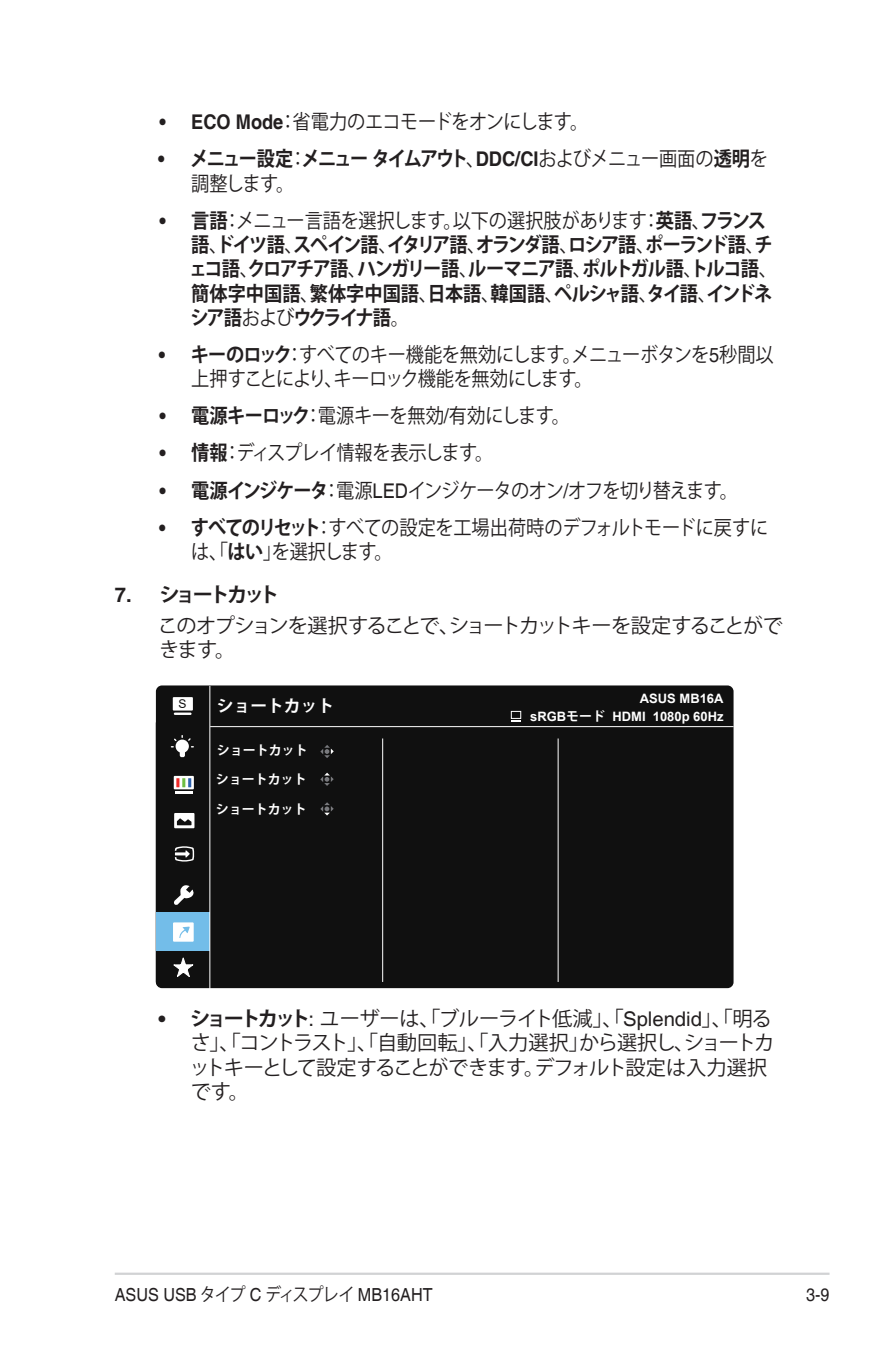
<style>
.page{position:relative;width:893px;height:1346px;background:#fff}
.page>*{position:absolute;margin:0;border:0;box-sizing:border-box;transform-origin:0 0}
.Body_Text_Indent{font:20.25px/24.3px "Koz Go Pr 6 N";letter-spacing:-.04em;color:#231f20;scale:.9 1}
.OSD_Item{font:700 20.25px/24.3px "Koz Go Pr 6 N";letter-spacing:-.075em;color:#231f20;scale:.9 1}
.Body_Text_Indent-2{font:20.25px/24.3px "Koz Go Pr 6 N";letter-spacing:-.06em;color:#231f20}
.Body_Text_Indent-3{font:20.25px/24.3px "Koz Go Pr 6 N";letter-spacing:-.02em;color:#231f20;scale:.9 1}
.Body_Text_Indent-4{font:20.25px/24.3px "Koz Go Pr 6 N";letter-spacing:-.08em;color:#231f20}
.OSD_Item-2{font:700 20.25px "Koz Go Pr 6 N";letter-spacing:-.155em;color:#231f20}
.t1{font:18px "Helvetica";color:#231f20;scale:.9 1}
.t2{font:700 16.65px "Koz Go Pro";color:#fff}
.t3{font:700 13.05px "Arial";color:#fff}
.t4{font:700 13.05px "Koz Go Pro";color:#fff}
.t5{font:11.92px "Arial";color:#101010}
.s1{font-family:"Helvetica";font-weight:700}
.s2{font-weight:700}
.s3{font-family:"Helvetica"}
.s4{font-weight:400}
.s5{font-family:"Koz Go Pro"}
.s6{font-family:"Koz Go Pr 6 N"}
</style>
<div class="page">
<hr style="left:115px;top:1272px;width:714px;height:3px;background:#d1d2d4">
<div style="left:156px;top:685px;width:577px;height:303px;background:#101010;border-radius:6px"></div>
<hr style="left:156px;top:726px;width:577px;height:1px;background:#fff">
<hr style="left:382px;top:738px;width:1px;height:244px;background:#fff">
<hr style="left:558px;top:738px;width:1px;height:244px;background:#fff">
<div style="left:173px;top:697px;width:20px;height:13px;background:#fff"></div>
<hr style="left:174px;top:712px;width:18px;height:3px;background:#fff">
<hr style="left:209px;top:686px;width:1px;height:303px;background:#fff">
<svg style="left:156px;top:722px;width:54px;height:265px"></svg>
<svg style="left:320px;top:745px;width:14px;height:13px"></svg>
<svg style="left:320px;top:773px;width:14px;height:13px"></svg>
<svg style="left:320px;top:802px;width:14px;height:13px"></svg>
<div style="left:511px;top:711px;width:10px;height:8px;border:1px solid #fff"></div>
<p class="Body_Text_Indent" style="left:159px;top:110px;width:478px"><span class="s1">• ECO Mode</span>：省電力のエコモードをオンにします。</p>
<p class="Body_Text_Indent" style="left:191px;top:147px;width:642px;text-indent:-33px"><span class="s1">•</span> <span class="s2">メニュー設定</span>：<span class="s2">メニュータイムアウト</span>、<span class="s1">DDC/CI</span>およびメニュー画面の<span class="s2">透明</span>を調整します。</p>
<p class="OSD_Item" style="left:189px;top:209px;width:655px;text-indent:-30px"><span class="s3">•</span> 言語<span class="s4">：メニュー言語を選択します。以下の選択肢があります：</span>英語<span class="s4">、</span>フランス語<span class="s4">、</span>ドイツ語<span class="s4">、</span>スペイン語<span class="s4">、</span>イタリア語<span class="s4">、</span>オランダ語<span class="s4">、</span>ロシア語<span class="s4">、</span>ポーランド語<span class="s4">、</span>チェコ語<span class="s4">、</span>クロアチア語<span class="s4">、</span>ハンガリー語<span class="s4">、</span>ルーマニア語<span class="s4">、</span>ポルトガル語<span class="s4">、</span>トルコ語<span class="s4">、</span>簡体字中国語<span class="s4">、</span>繁体字中国語<span class="s4">、</span>日本語<span class="s4">、</span>韓国語<span class="s4">、</span>ペルシャ語<span class="s4">、</span>タイ語<span class="s4">、</span>インドネシア語<span class="s4">および</span>ウクライナ語<span class="s4">。</span></p>
<p class="Body_Text_Indent" style="left:191px;top:343px;width:649px;text-indent:-32px"><span class="s1">•</span> <span class="s2">キーのロック</span>：すべてのキー機能を無効にします。メニューボタンを<span class="s3">5</span>秒間以上押すことにより、キーロック機能を無効にします。</p>
<p class="Body_Text_Indent-3" style="left:159px;top:404px;width:458px"><span class="s1">•</span> <span class="s2">電源キーロック</span>：電源キーを無効<span class="s3">/</span>有効にします。</p>
<p class="Body_Text_Indent" style="left:159px;top:441px;width:373px"><span class="s1">•</span> <span class="s2">情報</span>：ディスプレイ情報を表示します。</p>
<p class="Body_Text_Indent" style="left:159px;top:478px;width:644px"><span class="s1">•</span> <span class="s2">電源インジケータ</span>：電源<span class="s3">LED</span>インジケータのオン<span class="s3">/</span>オフを切り替えます。</p>
<p class="Body_Text_Indent-3" style="left:191px;top:515px;width:643px;text-indent:-32px"><span class="s1">•</span> <span class="s2">すべてのリセット</span>：すべての設定を工場出荷時のデフォルトモードに戻すには、「<span class="s2">はい</span>」を選択します。</p>
<p class="OSD_Item-2" style="left:115px;top:583px;width:166px"><span class="s3">7.</span> ショートカット</p>
<p class="Body_Text_Indent-4" style="left:158px;top:614px;width:627px">このオプションを選択することで、ショートカットキーを設定することができます。</p>
<p class="t5" style="left:179px;top:696px;width:10px">S</p>
<p class="t2" style="left:217px;top:695px;width:119px">ショートカット</p>
<p class="t4" style="left:217px;top:742px;width:92px">ショートカット</p>
<p class="t4" style="left:216px;top:771px;width:92px">ショートカット</p>
<p class="t4" style="left:216px;top:800px;width:92px">ショートカット</p>
<p class="t3" style="left:640px;top:689px;width:85px">ASUS MB16A</p>
<p class="t3" style="left:530px;top:707px;width:195px">sRGB<span class="s5">モード</span> HDMI 1080p 60Hz</p>
<p class="Body_Text_Indent-2" style="left:190px;top:1007px;width:586px;text-indent:-31px"><span class="s1">•</span> <span class="s2">ショートカット</span><span class="s3">:</span> ユーザーは、「ブルーライト低減」、「<span class="s3">Splendid</span>」、「明るさ」、「コントラスト」、「自動回転」、「入力選択」から選択し、ショートカットキーとして設定することができます。デフォルト設定は入力選択です。</p>
<p class="t1" style="left:115px;top:1284px;width:355px">ASUS USB <span class="s6">タイプ</span> C <span class="s6">ディスプレイ</span> MB16AHT</p>
<p class="t1" style="left:806px;top:1284px;width:28px">3-9</p>
</div>
